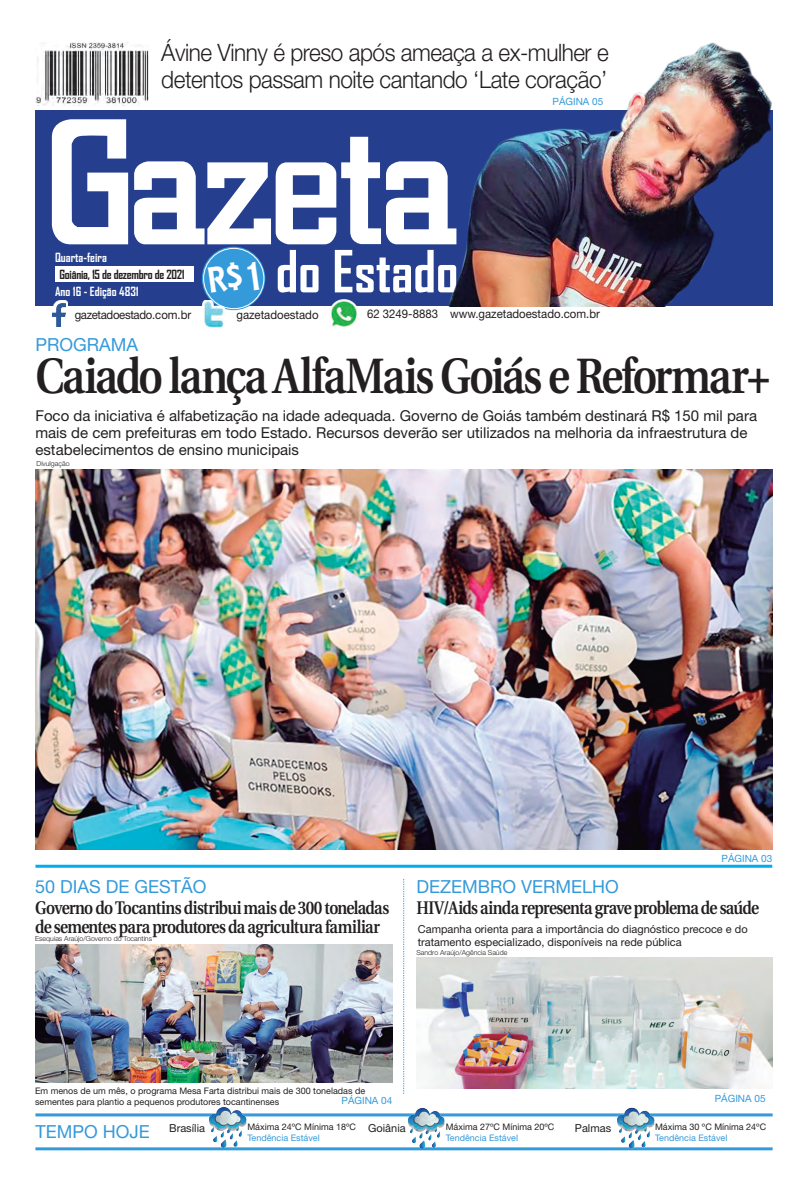
<style>
.page{position:relative;width:808px;height:1191px;background:#fff}
.page>*{position:absolute;margin:0;border:0;box-sizing:border-box;transform-origin:0 0}
.t1{font:700 55.6px "Agency FB";color:#fff}
.Manchete{font:600 49.6px "Utopia";letter-spacing:-.05em;color:#231f20;scale:.85 1}
.t2{font:300 24px/27px "Helvetica Neue";letter-spacing:-.02em;color:#231f20;scale:.94 1}
.Manchete-2{font:600 18.2px/19px "Utopia";letter-spacing:-.04em;color:#231f20;scale:.85 1}
.Retranca{font:18px "Helvetica Neue";color:#349ada}
.Legenda{font:15px/17.3px "Helvetica Neue";color:#231f20}
.t3{font:700 12.1px "Agency FB";color:#fff}
.t4{font:700 12.1px "Agency FB";letter-spacing:-.02em;color:#231f20}
.t5{font:12px "Helvetica Neue";color:#231f20;scale:.95 1}
.t6{font:12px "Helvetica Neue";letter-spacing:-.03em;color:#231f20;scale:.95 1}
.Legenda-2{font:11px/13.3px "Helvetica Neue";color:#231f20}
.Retranca-2{font:10px "Helvetica Neue";color:#349ada}
.Legenda-3{font:9px/11.3px "Helvetica Neue";color:#231f20}
.Legenda-4{font:9px "Helvetica Neue";color:#349ada}
.Crédito_Fotógrafo{font:300 7px "Helvetica Neue";color:#231f20}
</style>
<div class="page">
<hr style="left:35px;top:1113px;width:738px;height:3px;background:#349ada">
<hr style="left:35px;top:1147px;width:738px;height:3px;background:#349ada">
<img style="left:408px;top:1108px;width:38px;height:41px">
<img style="left:209px;top:1108px;width:38px;height:40px">
<img style="left:617px;top:1108px;width:38px;height:40px">
<svg style="left:403px;top:879px;width:1px;height:214px"></svg>
<hr style="left:35px;top:864px;width:737px;height:3px;background:#00aeef">
<div style="left:35px;top:110px;width:737px;height:196px;background:#253f8e"></div>
<svg style="left:52px;top:119px;width:76px;height:125px"></svg>
<svg style="left:134px;top:161px;width:161px;height:83px"></svg>
<div style="left:55px;top:266px;width:138px;height:15px;background:#fff"></div>
<svg style="left:55px;top:300px;width:13px;height:27px"></svg>
<img style="left:52px;top:303px;width:13px;height:23px">
<svg style="left:202px;top:247px;width:63px;height:63px"></svg>
<div style="left:203px;top:248px;width:61px;height:61px;border:1px solid #fff;border-radius:50%"></div>
<img style="left:202px;top:300px;width:23px;height:29px">
<img style="left:330px;top:306px;width:28px;height:21px">
<img style="left:295px;top:43px;width:477px;height:263px">
<img style="left:35px;top:43px;width:113px;height:63px">
<div style="left:552px;top:94px;width:52px;height:12px;background:#fff"></div>
<div style="left:160px;top:38px;width:450px;height:57px;background:#fff"></div>
<img style="left:416px;top:957px;width:357px;height:131px">
<img style="left:35px;top:944px;width:357px;height:138px">
<img style="left:35px;top:469px;width:738px;height:380px">
<div style="left:208px;top:262px;width:51px;height:31px;background:#349ada"></div>
<p class="t2" style="left:161px;top:39px;width:478px">Ávine Vinny é preso após ameaça a ex-mulher e detentos passam noite cantando ‘Late coração’</p>
<p class="t3" style="left:55px;top:250px;width:53px">Quarta-feira</p>
<p class="t4" style="left:59px;top:267px;width:127px">Goiânia, 15 de dezembro de 2021</p>
<p class="t3" style="left:55px;top:283px;width:85px">Ano 16 - Edição 4831</p>
<p class="t1" style="left:276px;top:237px;width:184px">do Estado</p>
<p class="Retranca-2" style="left:552px;top:95px;width:52px">PÁGINA 05</p>
<p class="t6" style="left:75px;top:307px;width:124px">gazetadoestado.com.br</p>
<p class="t5" style="left:236px;top:308px;width:88px">gazetadoestado</p>
<p class="t5" style="left:367px;top:307px;width:76px">62 3249-8883</p>
<p class="t5" style="left:450px;top:307px;width:159px">www.gazetadoestado.com.br</p>
<p class="Retranca" style="left:35px;top:333px;width:104px">PROGRAMA</p>
<p class="Manchete" style="left:35px;top:348px;width:867px">Caiado lança AlfaMais Goiás e Reformar+</p>
<p class="Legenda" style="left:35px;top:406px;width:723px">Foco da iniciativa é alfabetização na idade adequada. Governo de Goiás também destinará R$ 150 mil para mais de cem prefeituras em todo Estado. Recursos deverão ser utilizados na melhoria da infraestrutura de estabelecimentos de ensino municipais</p>
<p class="Crédito_Fotógrafo" style="left:37px;top:459px;width:35px">Divulgação</p>
<p class="Retranca" style="left:35px;top:876px;width:173px">50 DIAS DE GESTÃO</p>
<p class="Manchete-2" style="left:35px;top:898px;width:418px">Governo do Tocantins distribui mais de 300 toneladas de sementes para produtores da agricultura familiar</p>
<p class="Crédito_Fotógrafo" style="left:35px;top:934px;width:118px">Esequias Araújo/Governo do Tocantins</p>
<p class="Retranca-2" style="left:721px;top:852px;width:52px">PÁGINA 03</p>
<p class="Retranca" style="left:416px;top:876px;width:204px">DEZEMBRO VERMELHO</p>
<p class="Manchete-2" style="left:416px;top:898px;width:405px">HIV/Aids ainda representa grave problema de saúde</p>
<p class="Crédito_Fotógrafo" style="left:416px;top:947px;width:92px">Sandro Araújo/Agência Saúde</p>
<p class="Legenda-2" style="left:418px;top:922px;width:331px">Campanha orienta para a importância do diagnóstico precoce e do tratamento especializado, disponíveis na rede pública</p>
<p class="Legenda-3" style="left:35px;top:1084px;width:332px">Em menos de um mês, o programa Mesa Farta distribui mais de 300 toneladas de sementes para plantio a pequenos produtores tocantinenses</p>
<p class="Retranca-2" style="left:342px;top:1094px;width:52px">PÁGINA 04</p>
<p class="Retranca-2" style="left:715px;top:1092px;width:52px">PÁGINA 05</p>
<p class="Retranca" style="left:35px;top:1120px;width:116px">TEMPO HOJE</p>
<p class="Legenda-2" style="left:169px;top:1121px;width:37px">Brasília</p>
<p class="Legenda-3" style="left:247px;top:1121px;width:110px">Máxima 24ºC Mínima 18ºC</p>
<p class="Legenda-2" style="left:368px;top:1121px;width:39px">Goiânia</p>
<p class="Legenda-2" style="left:575px;top:1121px;width:38px">Palmas</p>
<p class="Legenda-4" style="left:247px;top:1132px;width:74px">Tendência Estável</p>
<p class="Legenda-3" style="left:446px;top:1121px;width:110px">Máxima 27ºC Mínima 20ºC</p>
<p class="Legenda-4" style="left:446px;top:1132px;width:74px">Tendência Estável</p>
<p class="Legenda-3" style="left:655px;top:1121px;width:113px">Máxima 30 ºC Mínima 24ºC</p>
<p class="Legenda-4" style="left:655px;top:1132px;width:74px">Tendência Estável</p>
</div>
